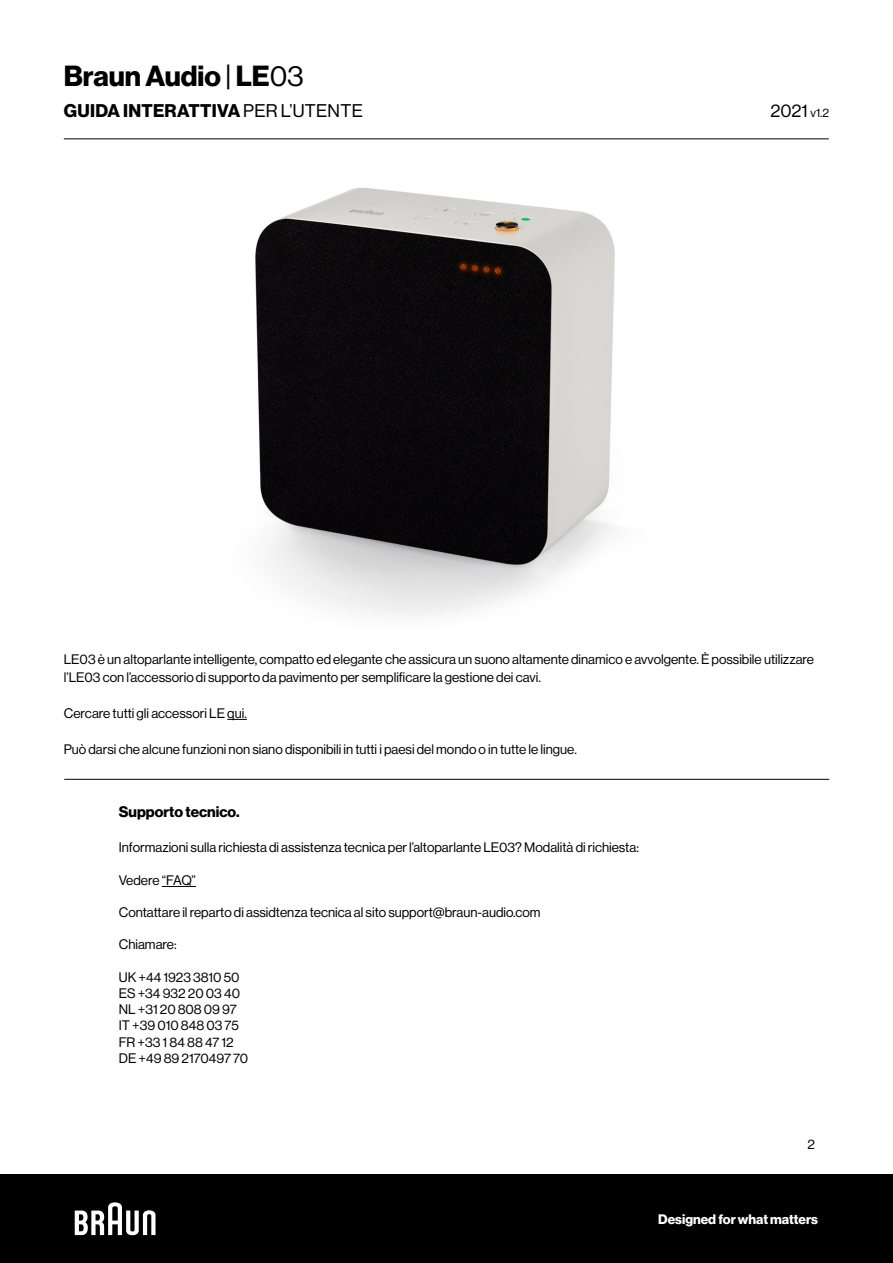
<style>
.page{position:relative;width:893px;height:1263px;background:#fff}
.page>*{position:absolute;margin:0;border:0;box-sizing:border-box;transform-origin:0 0}
.t1{font:28.5px "N Haas Grotesk DS Pro 75 Bd";color:#000}
.t2{font:18px "N Haas Grotesk DS Pro 75 Bd";letter-spacing:.015em;color:#000}
.t3{font:18px "N Haas Grotesk DS Pro 55 Rg";color:#000}
.t4{font:15px "N Haas Grotesk DS Pro 75 Bd";color:#000}
.t5{font:13.5px/16.2px "N Haas Grotesk DS Pro 55 Rg";color:#000}
.t6{font:13.5px "N Haas Grotesk DS Pro 75 Bd";color:#fff}
.t7{font:13.5px "N Haas Grotesk DS Pro 55 Rg";letter-spacing:-.02em;color:#000}
.s1{font-family:"N Haas Grotesk DS Pro 55 Rg"}
.s2{font-size:12px}
</style>
<div class="page">
<div style="left:0;top:1174px;width:893px;height:89px;background:#000"></div>
<svg style="left:75px;top:1202px;width:81px;height:33px"></svg>
<hr style="left:64px;top:139px;width:765px;height:1px;background:#000">
<hr style="left:64px;top:627px;width:765px;height:1px;background:#000">
<hr style="left:64px;top:779px;width:765px;height:1px;background:#000">
<img style="left:255px;top:187px;width:360px;height:429px">
<svg style="left:227px;top:719px;width:20px;height:1px"></svg>
<hr style="left:162px;top:886px;width:34px;height:1px;background:#000">
<h1 class="t1" style="left:64px;top:59px;width:241px">Braun Audio <span class="s1">|</span> LE<span class="s1">03</span></h1>
<h2 class="t2" style="left:64px;top:100px;width:300px">GUIDA INTERATTIVA <span class="s1">PER L’UTENTE</span></h2>
<h2 class="t3" style="left:770px;top:100px;width:60px">2021 <span class="s2">v1.2</span></h2>
<p class="t5" style="left:64px;top:650px;width:752px;line-height:18px">LE03 è un altoparlante intelligente, compatto ed elegante che assicura un suono altamente dinamico e avvolgente. È possibile utilizzare l’LE03 con l’accessorio di supporto da pavimento per semplificare la gestione dei cavi.</p>
<p class="t5" style="left:64px;top:705px;width:185px">Cercare tutti gli accessori LE qui.</p>
<p class="t5" style="left:64px;top:741px;width:515px">Può darsi che alcune funzioni non siano disponibili in tutti i paesi del mondo o in tutte le lingue.</p>
<p class="t4" style="left:119px;top:802px;width:122px">Supporto tecnico.</p>
<p class="t5" style="left:119px;top:839px;width:522px">Informazioni sulla richiesta di assistenza tecnica per l’altoparlante LE03? Modalità di richiesta:</p>
<p class="t7" style="left:119px;top:872px;width:79px">Vedere “FAQ”</p>
<p class="t5" style="left:119px;top:904px;width:423px">Contattare il reparto di assidtenza tecnica al sito support@braun-audio.com</p>
<p class="t5" style="left:119px;top:937px;width:59px">Chiamare:</p>
<p class="t5" style="left:119px;top:969px;width:131px">UK +44 1923 3810 50<br>ES +34 932 20 03 40<br>NL +31 20 808 09 97<br>IT +39 010 848 03 75<br>FR +33 1 84 88 47 12<br>DE +49 89 2170497 70</p>
<p class="t5" style="left:807px;top:1136px;width:9px">2</p>
<p class="t6" style="left:658px;top:1211px;width:161px">Designed for what matters</p>
</div>
